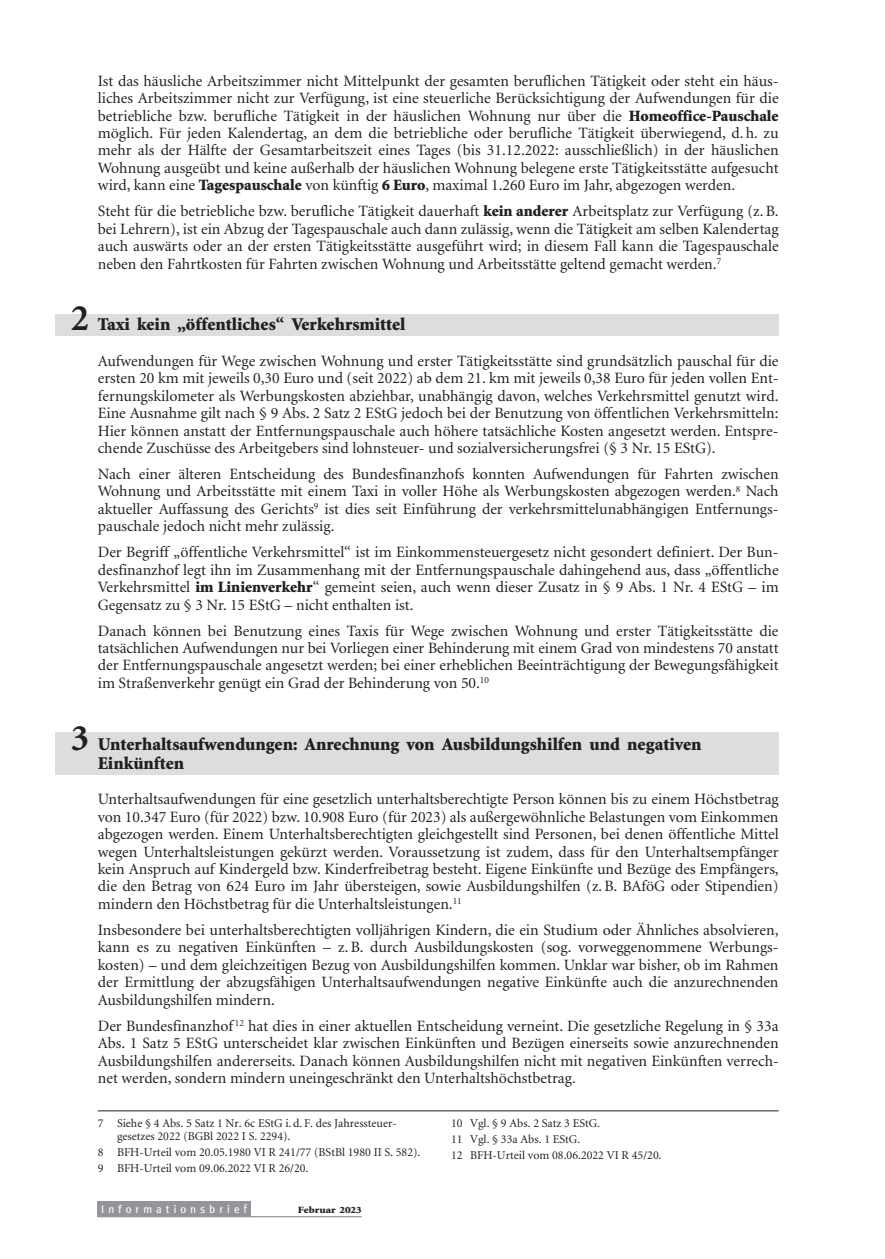
<style>
.page{position:relative;width:885px;height:1259px;background:#fff}
.page>*{position:absolute;margin:0;border:0;box-sizing:border-box;transform-origin:0 0}
.t1{font:900 18px/19.2px "Minion";color:#231f20}
.t2{font:15.75px/17.4px "Minion";color:#231f20;text-align:justify}
.t3{font:12px/15.9px "Minion";color:#231f20}
.t4{font:11.25px "Meta";letter-spacing:.36em;color:#fff}
.t5{font:900 9.6px "Minion";color:#231f20;scale:1.15 1}
.s1{font-weight:900}
.s2{font-weight:700;font-size:37.5px}
.s3{font-size:12px}
</style>
<div class="page">
<div style="left:55px;top:314px;width:723px;height:21px;background:#dcddde"></div>
<div style="left:55px;top:732px;width:723px;height:43px;background:#dcddde"></div>
<div style="left:98px;top:1200px;width:153px;height:16px;background:#939598"></div>
<hr style="left:98px;top:1216px;width:263px;height:1px;background:#939598">
<hr style="left:98px;top:1110px;width:680px;height:1px;background:#231f20">
<p class="t2" style="left:98px;top:73px;width:682px">Ist das häusliche Arbeitszimmer nicht Mittelpunkt der gesamten beruflichen Tätigkeit oder steht ein häus&shy;liches Arbeitszimmer nicht zur Verfügung, ist eine steuerliche Berücksichtigung der Aufwendungen für die betriebliche bzw. berufliche Tätigkeit in der häuslichen Wohnung nur über die <span class="s1">Homeoffice-Pauschale </span>möglich. Für jeden Kalendertag, an dem die betriebliche oder berufliche Tätigkeit überwiegend, d. h. zu mehr als der Hälfte der Gesamtarbeitszeit eines Tages (bis 31.12.2022: ausschließlich) in der häuslichen Wohnung ausgeübt und keine außerhalb der häuslichen Wohnung belegene erste Tätigkeitsstätte aufgesucht wird, kann eine <span class="s1">Tagespauschale</span> von künftig <span class="s1">6 Euro</span>, maximal 1.260 Euro im Jahr, abgezogen werden.</p>
<p class="t2" style="left:98px;top:204px;width:682px">Steht für die betriebliche bzw. berufliche Tätigkeit dauerhaft <span class="s1">kein anderer</span> Arbeitsplatz zur Verfügung (z. B. bei Lehrern), ist ein Abzug der Tagespauschale auch dann zulässig, wenn die Tätigkeit am selben Kalendertag auch auswärts oder an der ersten Tätigkeitsstätte ausgeführt wird; in diesem Fall kann die Tagespauschale neben den Fahrtkosten für Fahrten zwischen Wohnung und Arbeitsstätte geltend gemacht werden.<sup>7</sup></p>
<p class="t1" style="left:71px;top:316px;width:336px"><span class="s2">2</span> Taxi kein „öffentliches“ Verkehrsmittel</p>
<p class="t2" style="left:98px;top:353px;width:682px">Aufwendungen für Wege zwischen Wohnung und erster Tätigkeitsstätte sind grundsätzlich pauschal für die ersten 20 km mit jeweils 0,30 Euro und (seit 2022) ab dem 21. km mit jeweils 0,38 Euro für jeden vollen Ent&shy;fernungskilometer als Werbungskosten abziehbar, unabhängig davon, welches Verkehrsmittel genutzt wird.<br>Eine Ausnahme gilt nach § 9 Abs. 2 Satz 2 EStG jedoch bei der Benutzung von öffentlichen Verkehrsmitteln:<br>Hier können anstatt der Entfernungspauschale auch höhere tatsächliche Kosten angesetzt werden. Entspre&shy;chende Zuschüsse des Arbeitgebers sind lohnsteuer- und sozialversicherungsfrei (§ 3 Nr. 15 EStG).</p>
<p class="t2" style="left:98px;top:466px;width:682px">Nach einer älteren Entscheidung des Bundesfinanzhofs konnten Aufwendungen für Fahrten zwischen Wohnung und Arbeitsstätte mit einem Taxi in voller Höhe als Werbungskosten abgezogen werden.<sup>8</sup> Nach aktueller Auffassung des Gerichts<sup>9</sup> ist dies seit Einführung der verkehrsmittelunabhängigen Entfernungs&shy;pauschale jedoch nicht mehr zulässig.</p>
<p class="t2" style="left:98px;top:545px;width:682px">Der Begriff „öffentliche Verkehrsmittel“ ist im Einkommensteuergesetz nicht gesondert definiert. Der Bun&shy;desfinanzhof legt ihn im Zusammenhang mit der Entfernungspauschale dahingehend aus, dass „öffentliche Verkehrsmittel <span class="s1">im Linienverkehr</span>“ gemeint seien, auch wenn dieser Zusatz in § 9 Abs. 1 Nr. 4 EStG – im Gegensatz zu § 3 Nr. 15 EStG – nicht enthalten ist.</p>
<p class="t2" style="left:98px;top:623px;width:682px">Danach können bei Benutzung eines Taxis für Wege zwischen Wohnung und erster Tätigkeitsstätte die tatsächlichen Aufwendungen nur bei Vorliegen einer Behinderung mit einem Grad von mindestens 70 anstatt der Entfernungspauschale angesetzt werden; bei einer erheblichen Beeinträchtigung der Bewegungsfähigkeit im Straßenverkehr genügt ein Grad der Behinderung von 50.<sup>10</sup></p>
<p class="t1" style="left:98px;top:735px;width:605px;text-indent:-27px"><span class="s2">3</span> Unterhaltsaufwendungen: Anrechnung von Ausbildungshilfen und negativen<br>Einkünften</p>
<p class="t2" style="left:98px;top:792px;width:682px">Unterhaltsaufwendungen für eine gesetzlich unterhaltsberechtigte Person können bis zu einem Höchstbetrag von 10.347 Euro (für 2022) bzw. 10.908 Euro (für 2023) als außergewöhnliche Belastungen vom Einkommen abgezogen werden. Einem Unterhaltsberechtigten gleichgestellt sind Personen, bei denen öffentliche Mittel wegen Unterhaltsleistungen gekürzt werden. Voraussetzung ist zudem, dass für den Unterhaltsempfänger kein Anspruch auf Kindergeld bzw. Kinderfreibetrag besteht. Eigene Einkünfte und Bezüge des Empfängers, die den Betrag von 624 Euro im Jahr übersteigen, sowie Ausbildungshilfen (z. B. BAföG oder Stipendien) mindern den Höchstbetrag für die Unterhaltsleistungen.<sup>11</sup></p>
<p class="t2" style="left:98px;top:922px;width:682px">Insbesondere bei unterhaltsberechtigten volljährigen Kindern, die ein Studium oder Ähnliches absolvieren, kann es zu negativen Einkünften – z. B. durch Ausbildungskosten (sog. vorweggenommene Werbungs&shy;kosten) – und dem gleichzeitigen Bezug von Ausbildungshilfen kommen. Unklar war bisher, ob im Rahmen der Ermittlung der abzugsfähigen Unterhaltsaufwendungen negative Einkünfte auch die anzurechnenden Ausbildungshilfen mindern.</p>
<p class="t2" style="left:98px;top:1018px;width:682px">Der Bundesfinanzhof <sup>12</sup> hat dies in einer aktuellen Entscheidung verneint. Die gesetzliche Regelung in § 33a Abs. 1 Satz 5 EStG unterscheidet klar zwischen Einkünften und Bezügen einerseits sowie anzurechnenden Ausbildungshilfen andererseits. Danach können Ausbildungshilfen nicht mit negativen Einkünften verrech&shy;net werden, sondern mindern uneingeschränkt den Unterhaltshöchstbetrag.</p>
<p class="t3" style="left:117px;top:1118px;width:281px;line-height:12.8px;text-indent:-19px">7 Siehe § 4 Abs. 5 Satz 1 Nr. 6c EStG i. d. F. des Jahressteuer&shy;gesetzes 2022 (BGBl 2022 I S. 2294).</p>
<p class="t3" style="left:98px;top:1145px;width:324px">8 BFH-Urteil vom 20.05.1980 VI R 241/77 (BStBl 1980 II S. 582).<br>9 BFH-Urteil vom 09.06.2022 VI R 26/20.</p>
<p class="t3" style="left:451px;top:1116px;width:212px">10 Vgl. § 9 Abs. 2 Satz 3 EStG.<br>11 Vgl. § 33a Abs. 1 EStG.<br>12 BFH-Urteil vom 08.06.2022 VI R 45/20.</p>
<p class="t4" style="left:101px;top:1202px;width:147px">Informationsbrie<span class="s3">f</span></p>
<p class="t5" style="left:298px;top:1206px;width:57px">Februar 2023</p>
</div>
